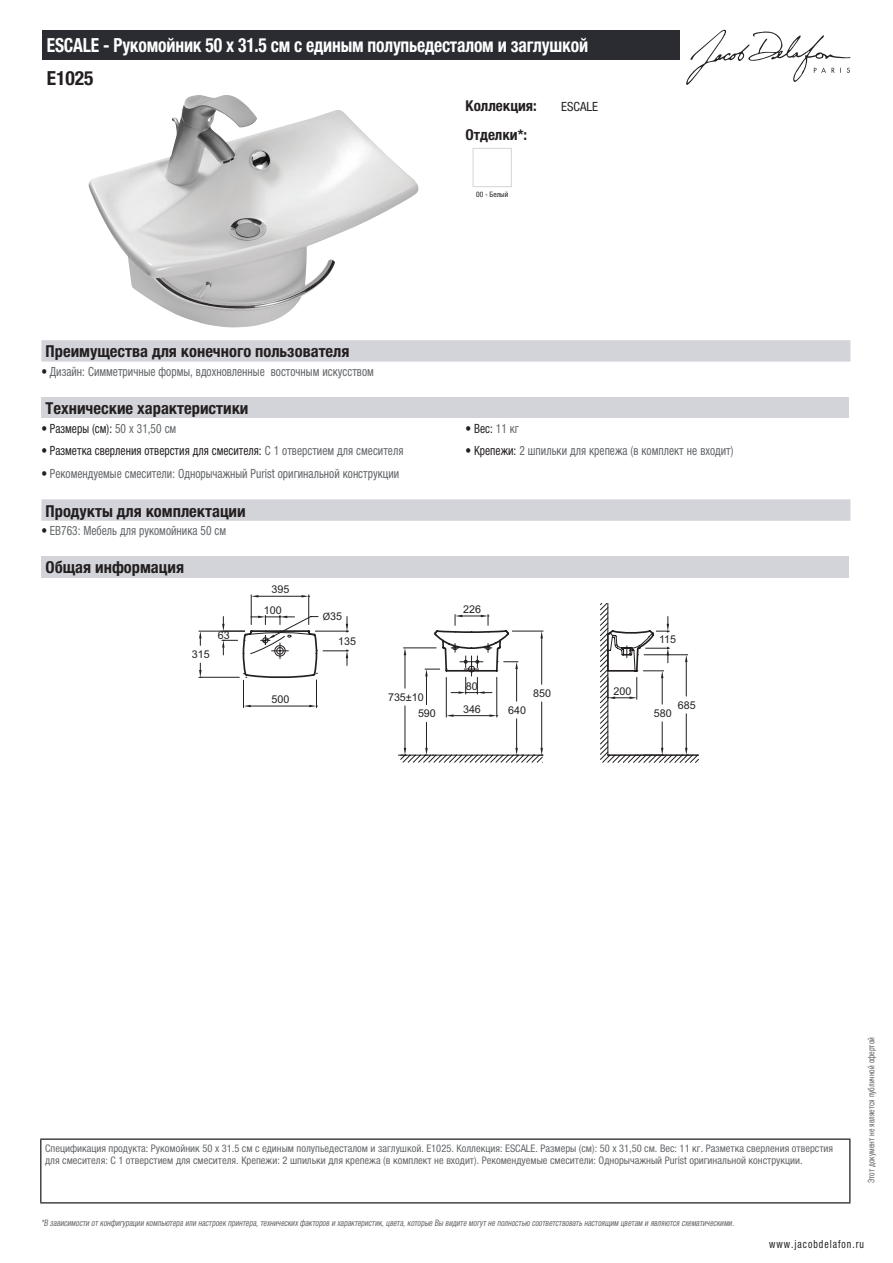
<style>
.page{position:relative;width:893px;height:1263px;background:#fff}
.page>*{position:absolute;margin:0;border:0;box-sizing:border-box;transform-origin:0 0}
.t1{font:700 condensed 19.5px "Helvetica Neue LTCYR";letter-spacing:-.01em;color:#fff;scale:.9 1}
.t2{font:700 condensed 19.5px "Helvetica Neue LTCYR";color:#231f20}
.t3{font:700 condensed 16.5px "Helvetica Neue LTCYR";color:#231f20}
.t4{font:700 condensed 15px "Helvetica Neue LTCYR";color:#231f20}
.t5{font:condensed 12.75px "Helvetica Neue LTCYR";color:#626568;scale:.9 1}
.t6{font:condensed 12.75px "Helvetica Neue LTCYR";color:#231f20;scale:.9 1}
.t7{font:condensed 12.75px "Helvetica Neue LTCYR";color:#231f20}
.t8{font:condensed 11.25px "Helvetica Neue LTCYR";letter-spacing:.1em;color:#231f20;scale:.87 1}
.t9{font:10.8px "Arial";color:#231f20}
.t10{font:condensed 10.5px/12px "Helvetica Neue LTCYR";color:#626568}
.t11{font:italic condensed 9px "Helvetica Neue LTCYR";color:#626568;scale:.87 1}
.t12{font:condensed 9px "Helvetica Neue LTCYR";color:#626568;scale:.87 1}
.t13{font:condensed 7.5px "Helvetica Neue LTCYR";color:#231f20}
.s1{color:#231f20}
.s2{color:#626568}
.s3{font-family:"Myriad Pro"}
</style>
<div class="page">
<svg style="left:686px;top:30px;width:164px;height:55px"></svg>
<img style="left:88px;top:95px;width:330px;height:233px">
<div style="left:473px;top:148px;width:39px;height:39px;border:1px solid #d3d4da"></div>
<div style="left:41px;top:340px;width:809px;height:22px;background:#d3d4da"></div>
<div style="left:41px;top:397px;width:808px;height:21px;background:#d3d4da"></div>
<svg style="left:41px;top:499px;width:809px;height:22px;background:#d4d5da"></svg>
<div style="left:41px;top:556px;width:808px;height:22px;background:#d3d4da"></div>
<hr style="left:199px;top:631px;width:46px;height:1px;background:#231f20">
<hr style="left:199px;top:677px;width:40px;height:1px;background:#231f20">
<svg style="left:199px;top:631px;width:3px;height:14px"></svg>
<svg style="left:199px;top:663px;width:3px;height:15px"></svg>
<svg style="left:400px;top:630px;width:299px;height:133px"></svg>
<svg style="left:222px;top:595px;width:447px;height:112px"></svg>
<div style="left:43px;top:30px;width:637px;height:30px;background:#2a2c32"></div>
<hr style="left:40px;top:1138px;width:810px;height:2px;background:#040503">
<hr style="left:40px;top:1140px;width:1px;height:62px;background:#040503">
<hr style="left:849px;top:1140px;width:1px;height:62px;background:#040503">
<hr style="left:40px;top:1202px;width:810px;height:1px;background:#040503">
<h1 class="t1" style="left:47px;top:34px;width:603px">ESCALE - Рукомойник 50 х 31.5 см с единым полупьедесталом и заглушкой</h1>
<h1 class="t2" style="left:47px;top:67px;width:48px">E1025</h1>
<h3 class="t4" style="left:466px;top:97px;width:73px">Коллекция:</h3>
<p class="t7" style="left:561px;top:99px;width:38px">ESCALE</p>
<h3 class="t4" style="left:466px;top:126px;width:63px">Отделки*:</h3>
<p class="t13" style="left:476px;top:190px;width:34px">00 - Белый</p>
<h2 class="t3" style="left:46px;top:342px;width:305px">Преимущества для конечного пользователя</h2>
<p class="t5" style="left:41px;top:364px;width:371px"><span class="s1">•</span> Дизайн: Симметричные формы, вдохновленные восточным искусством</p>
<h2 class="t3" style="left:46px;top:399px;width:204px">Технические характеристики</h2>
<p class="t6" style="left:41px;top:421px;width:151px">• Размеры (см): <span class="s2">50 x 31,50 см</span></p>
<p class="t6" style="left:466px;top:421px;width:61px">• Вес: <span class="s2">11 кг</span></p>
<p class="t6" style="left:41px;top:444px;width:404px">• Разметка сверления отверстия для смесителя: <span class="s2">С 1 отверстием для смесителя</span></p>
<p class="t5" style="left:466px;top:444px;width:299px"><span class="s1">• Крепежи:</span> 2 шпильки для крепежа (в комплект не входит)</p>
<p class="t5" style="left:41px;top:466px;width:399px"><span class="s1">•</span> Рекомендуемые смесители: Однорычажный Purist оригинальной конструкции</p>
<h2 class="t3" style="left:46px;top:501px;width:202px">Продукты для комплектации</h2>
<p class="t5" style="left:41px;top:523px;width:207px"><span class="s1">•</span> EB763: Мебель для рукомойника 50 см</p>
<h2 class="t3" style="left:46px;top:558px;width:140px">Общая информация</h2>
<p class="t9" style="left:192px;top:647px;width:19px">315</p>
<p class="t9" style="left:218px;top:628px;width:13px">63</p>
<p class="t9" style="left:271px;top:582px;width:19px">395</p>
<p class="t9" style="left:264px;top:603px;width:19px">100</p>
<p class="t9" style="left:272px;top:692px;width:19px">500</p>
<p class="t9" style="left:323px;top:609px;width:21px"><span class="s3">Ø</span>35</p>
<p class="t9" style="left:338px;top:634px;width:19px">135</p>
<p class="t9" style="left:388px;top:690px;width:37px">735±10</p>
<p class="t9" style="left:418px;top:706px;width:19px">590</p>
<p class="t9" style="left:463px;top:602px;width:19px">226</p>
<p class="t9" style="left:466px;top:679px;width:13px">80</p>
<p class="t9" style="left:463px;top:702px;width:19px">346</p>
<p class="t9" style="left:508px;top:703px;width:19px">640</p>
<p class="t9" style="left:533px;top:686px;width:19px">850</p>
<p class="t9" style="left:614px;top:684px;width:19px">200</p>
<p class="t9" style="left:659px;top:632px;width:19px">115</p>
<p class="t9" style="left:678px;top:698px;width:19px">685</p>
<p class="t9" style="left:654px;top:706px;width:19px">580</p>
<p class="t10" style="left:45px;top:1142px;width:790px">Спецификация продукта: Рукомойник 50 х 31.5 см с единым полупьедесталом и заглушкой. E1025. Коллекция: ESCALE. Размеры (см): 50 x 31,50 см. Вес: 11 кг. Разметка сверления отверстия для смесителя: С 1 отверстием для смесителя. Крепежи: 2 шпильки для крепежа (в комплект не входит). Рекомендуемые смесители: Однорычажный Purist оригинальной конструкции.</p>
<p class="t11" style="left:41px;top:1218px;width:800px">*В зависимости отконфигурации компьютера или настроек принтера,техническихфакторов и характеристик,цвета,которые Вы видите могутне полностью соответствоватьнастоящим цветам и являются схематическими.</p>
<p class="t12" style="left:866px;top:1183px;width:169px;rotate:-90deg">Этот документ не является публичной офертой</p>
<p class="t8" style="left:769px;top:1237px;width:110px">www.jacobdelafon.ru</p>
</div>
